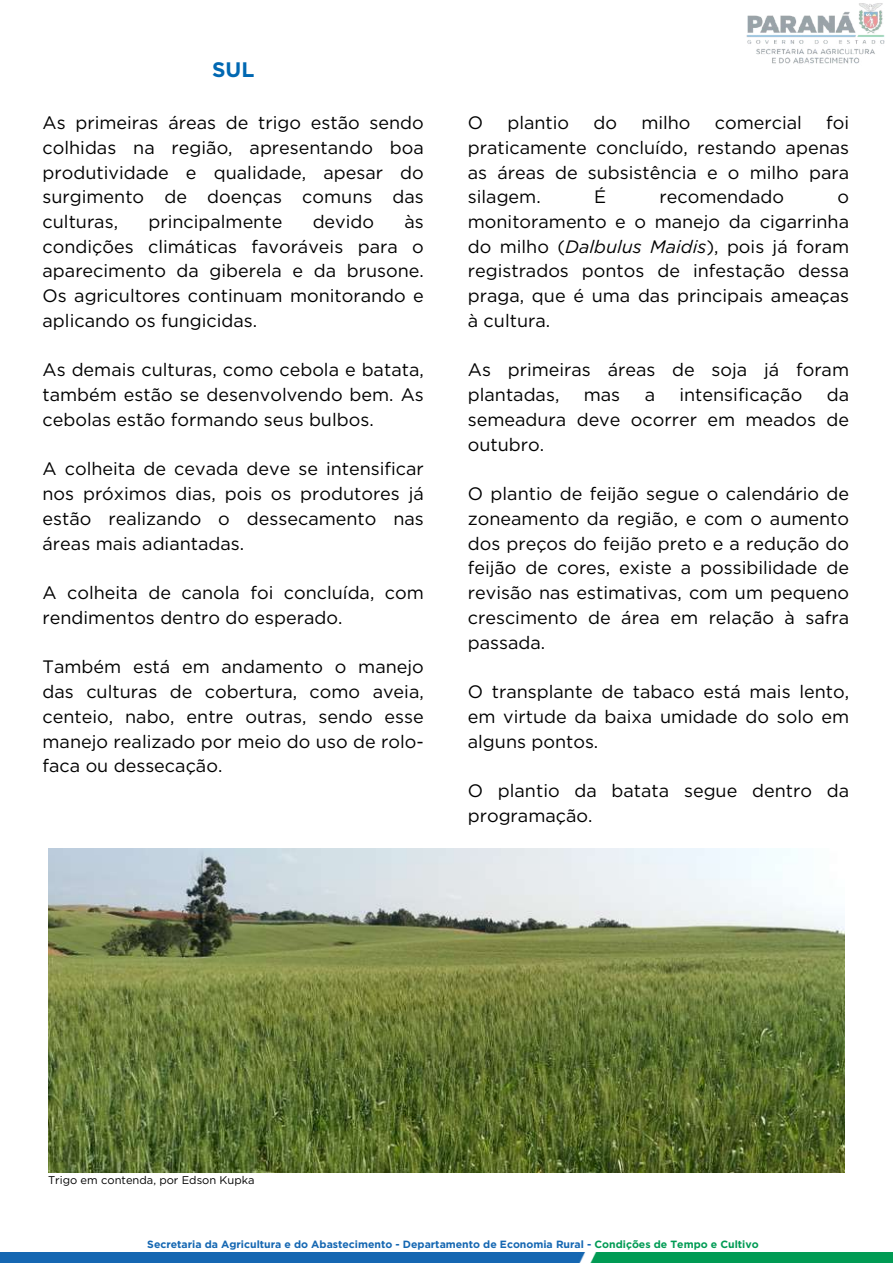
<style>
.page{position:relative;width:893px;height:1264px;background:#fff}
.page>*{position:absolute;margin:0;border:0;box-sizing:border-box;transform-origin:0 0}
.t1{font:700 21px "Gotham";color:#0168b2}
.t2{font:18px/24.8px "Gotham";color:#000;text-align:justify}
.t3{font:11.1px "Gotham";color:#000}
.t4{font:700 10.5px "Gotham";color:#1567b2}
.s1{font-style:italic}
.s2{color:#009b54}
</style>
<div class="page">
<img style="left:0;top:1252px;width:892px;height:10px">
<img style="left:746px;top:3px;width:139px;height:61px">
<img style="left:48px;top:848px;width:796px;height:324px">
<p class="t1" style="left:212px;top:57px;width:44px">SUL</p>
<p class="t2" style="left:43px;top:110px;width:383px">As primeiras áreas de trigo estão sendo colhidas na região, apresentando boa produtividade e qualidade, apesar do surgimento de doenças comuns das culturas,</p>
<p class="t2" style="left:43px;top:209px;width:383px;text-indent:362px">às condições climáticas favoráveis para o aparecimento da giberela e da brusone.<br>Os agricultores continuam monitorando e aplicando os fungicidas.</p>
<p class="t2" style="left:43px;top:357px;width:383px">As demais culturas, como cebola e batata, também estão se desenvolvendo bem. As cebolas estão formando seus bulbos.</p>
<p class="t2" style="left:43px;top:456px;width:383px">A colheita de cevada deve se intensificar nos próximos dias, pois os produtores já estão realizando o dessecamento nas áreas mais adiantadas.</p>
<p class="t2" style="left:43px;top:580px;width:383px">A colheita de canola foi concluída, com rendimentos dentro do esperado.</p>
<p class="t2" style="left:43px;top:654px;width:383px">Também está em andamento o manejo das culturas de cobertura, como aveia, centeio, nabo, entre outras, sendo esse manejo realizado por meio do uso de rolo&shy;faca ou dessecação.</p>
<p class="t2" style="left:148px;top:209px;width:135px">principalmente</p>
<p class="t2" style="left:312px;top:209px;width:63px">devido</p>
<p class="t2" style="left:468px;top:110px;width:383px;text-indent:358px">foi praticamente concluído, restando apenas as áreas de subsistência e o milho para silagem.</p>
<p class="t2" style="left:468px;top:110px;width:17px">O</p>
<p class="t2" style="left:507px;top:110px;width:63px">plantio</p>
<p class="t2" style="left:593px;top:110px;width:25px">do</p>
<p class="t2" style="left:641px;top:110px;width:51px">milho</p>
<p class="t2" style="left:714px;top:110px;width:89px">comercial</p>
<p class="t2" style="left:594px;top:184px;width:14px">É</p>
<p class="t2" style="left:659px;top:184px;width:126px">recomendado</p>
<p class="t2" style="left:468px;top:184px;width:383px;text-indent:369px">o monitoramento e o manejo da cigarrinha do milho (<span class="s1">Dalbulus Maidis</span>), pois já foram registrados pontos de infestação dessa praga, que é uma das principais ameaças à cultura.</p>
<p class="t2" style="left:468px;top:357px;width:383px">As primeiras áreas de soja já foram plantadas,</p>
<p class="t2" style="left:583px;top:382px;width:38px">mas</p>
<p class="t2" style="left:644px;top:382px;width:12px">a</p>
<p class="t2" style="left:679px;top:382px;width:124px">intensificação</p>
<p class="t2" style="left:468px;top:382px;width:383px;text-indent:359px">da semeadura deve ocorrer em meados de outubro.</p>
<p class="t2" style="left:468px;top:481px;width:383px">O plantio de feijão segue o calendário de zoneamento da região, e com o aumento dos preços do feijão preto e a redução do feijão de cores, existe a possibilidade de revisão nas estimativas, com um pequeno crescimento de área em relação à safra passada.</p>
<p class="t2" style="left:468px;top:679px;width:383px">O transplante de tabaco está mais lento, em virtude da baixa umidade do solo em alguns pontos.</p>
<p class="t2" style="left:468px;top:778px;width:383px">O plantio da batata segue dentro da programação.</p>
<p class="t3" style="left:48px;top:1172px;width:208px">Trigo em contenda, por Edson Kupka</p>
<p class="t4" style="left:147px;top:1237px;width:613px">Secretaria da Agricultura e do Abastecimento - Departamento de Economia Rural - <span class="s2">Condições de Tempo e Cultivo</span></p>
</div>
